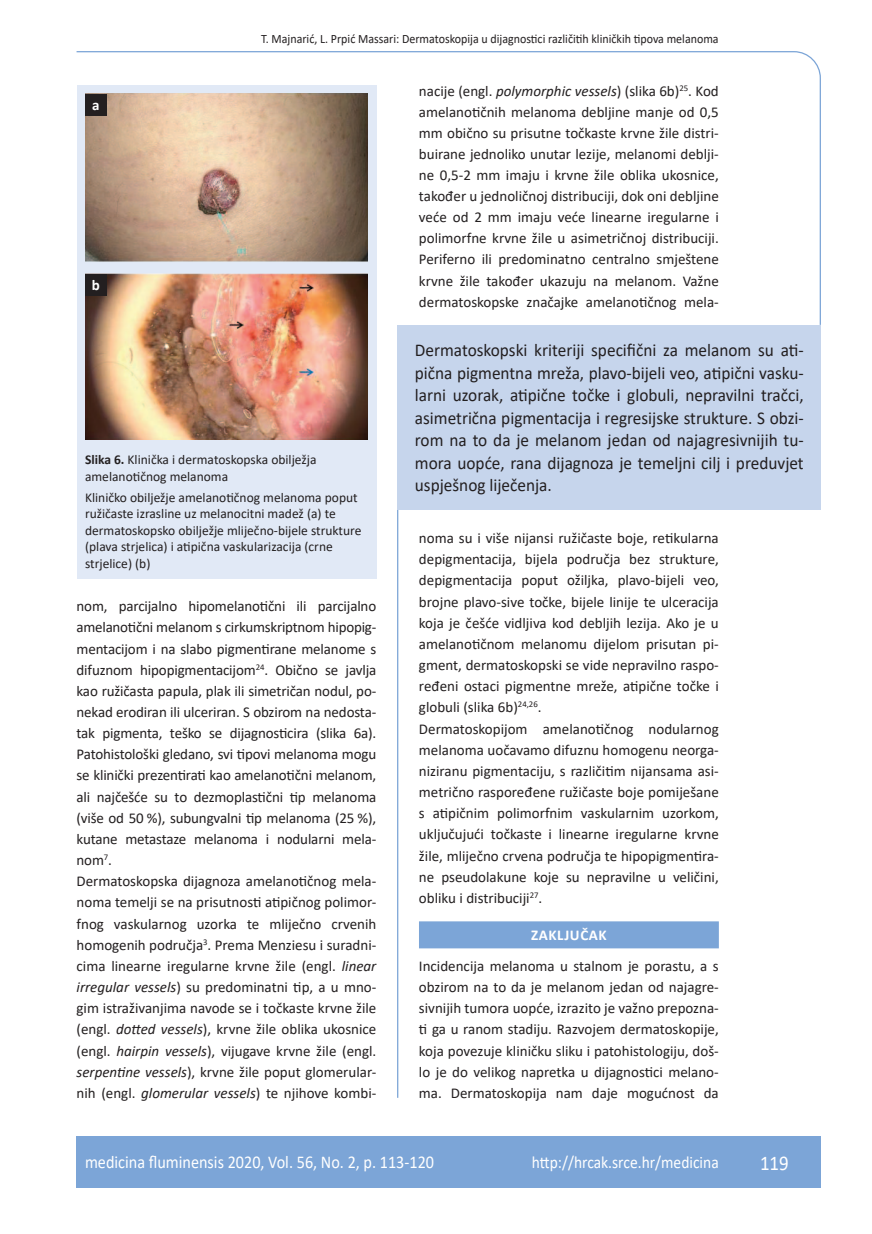
<style>
.page{position:relative;width:872px;height:1234px;background:#fff}
.page>*{position:absolute;margin:0;border:0;box-sizing:border-box;transform-origin:0 0}
.t1{font:21px "Calibri";color:#fff;scale:.9 1}
.anterfile{font:18px/22.5px "Calibri";color:#231f20;text-align:justify;scale:.96 1}
.t2{font:18px "Calibri";color:#fff;scale:.9 1}
.t3{font:17.25px "Calibri";color:#fff;scale:.9 1}
.osnovni_tekst{font:15px/21.1px "Calibri";color:#231f20;text-align:justify}
.naslov_ruler{font:700 15px "Calibri";letter-spacing:.04em;color:#fff}
.slika{font:700 15px "Calibri";color:#fff}
.potpis_slika{font:13.5px/16.5px "Calibri";color:#231f20}
.glava{font:12.75px "Calibri";color:#231f20;scale:.94 1}
.s1{font-weight:700}
.s2{font-style:italic}
</style>
<div class="page">
<svg style="left:76px;top:51px;width:745px;height:275px"></svg>
<hr style="left:397px;top:509px;width:1px;height:588px;background:#7ca5d7">
<div style="left:77px;top:1135px;width:744px;height:51px;background:#7ca5d7"></div>
<div style="left:398px;top:325px;width:423px;height:185px;background:#c6d5ec"></div>
<div style="left:77px;top:85px;width:299px;height:493px;background:#e1e9f6"></div>
<img style="left:85px;top:94px;width:282px;height:345px">
<div style="left:85px;top:94px;width:21px;height:21px;background:#231f20"></div>
<div style="left:85px;top:274px;width:21px;height:21px;background:#231f20"></div>
<div style="left:419px;top:921px;width:300px;height:27px;background:#7ca5d7"></div>
<p class="glava" style="left:261px;top:29px;width:488px">T. Majnarić, L. Prpić Massari: Dermatoskopija u dijagnostici različitih kliničkih tipova melanoma</p>
<p class="slika" style="left:92px;top:95px;width:9px">a</p>
<p class="slika" style="left:92px;top:274px;width:10px">b</p>
<p class="potpis_slika" style="left:85px;top:451px;width:233px"><span class="s1">Slika 6.</span> Klinička i dermatoskopska obilježja amelanotičnog melanoma</p>
<p class="potpis_slika" style="left:85px;top:488px;width:278px">Kliničko obilježje amelanotičnog melanoma poput ružičaste izrasline uz melanocitni madež (a) te dermatoskopsko obilježje mliječno-bijele strukture (plava strjelica) i atipična vaskularizacija (crne strjelice) (b)</p>
<p class="osnovni_tekst" style="left:77px;top:595px;width:301px">nom, parcijalno hipomelanotični ili parcijalno amelanotični melanom s cirkumskriptnom hipopig&shy;mentacijom i na slabo pigmentirane melanome s difuznom hipopigmentacijom<sup>24</sup>. Obično se javlja kao ružičasta papula, plak ili simetričan nodul, po&shy;nekad erodiran ili ulceriran. S obzirom na nedosta&shy;tak pigmenta, teško se dijagnosticira (slika 6a).<br>Patohistološki gledano, svi tipovi melanoma mogu se klinički prezentirati kao amelanotični melanom, ali najčešće su to dezmoplastični tip melanoma (više od 50 %), subungvalni tip melanoma (25 %), kutane metastaze melanoma i nodularni mela&shy;nom<sup>7</sup>.</p>
<p class="osnovni_tekst" style="left:77px;top:870px;width:301px">Dermatoskopska dijagnoza amelanotičnog mela&shy;noma temelji se na prisutnosti atipičnog polimor&shy;fnog vaskularnog uzorka te mliječno crvenih homogenih područja<sup>3</sup>. Prema Menziesu i suradni&shy;cima linearne iregularne krvne žile (engl. <span class="s2">linear irregular vessels</span>) su predominatni tip, a u mno&shy;gim istraživanjima navode se i točkaste krvne žile (engl. <span class="s2">dotted vessels</span>), krvne žile oblika ukosnice (engl. <span class="s2">hairpin vessels</span>), vijugave krvne žile (engl. <span class="s2">serpentine vessels</span>), krvne žile poput glomerular&shy;nih (engl. <span class="s2">glomerular vessels</span>) te njihove kombi-</p>
<p class="osnovni_tekst" style="left:419px;top:80px;width:301px">nacije (engl. <span class="s2">polymorphic vessels</span>) (slika 6b)<sup>25</sup>. Kod amelanotičnih melanoma debljine manje od 0,5 mm obično su prisutne točkaste krvne žile distri&shy;buirane jednoliko unutar lezije, melanomi deblji&shy;ne 0,5-2 mm imaju i krvne žile oblika ukosnice, također u jednoličnoj distribuciji, dok oni debljine veće od 2 mm imaju veće linearne iregularne i polimorfne krvne žile u asimetričnoj distribuciji.<br>Periferno ili predominatno centralno smještene krvne žile također ukazuju na melanom. Važne dermatoskopske značajke amelanotičnog mela-</p>
<p class="anterfile" style="left:415px;top:338px;width:407px">Dermatoskopski kriteriji specifični za melanom su ati&shy;pična pigmentna mreža, plavo-bijeli veo, atipični vasku&shy;larni uzorak, atipične točke i globuli, nepravilni tračci, asimetrična pigmentacija i regresijske strukture. S obzi&shy;rom na to da je melanom jedan od najagresivnijih tu&shy;mora uopće, rana dijagnoza je temeljni cilj i preduvjet uspješnog liječenja.</p>
<p class="osnovni_tekst" style="left:419px;top:527px;width:301px">noma su i više nijansi ružičaste boje, retikularna depigmentacija, bijela područja bez strukture, depigmentacija poput ožiljka, plavo-bijeli veo, brojne plavo-sive točke, bijele linije te ulceracija koja je češće vidljiva kod debljih lezija. Ako je u amelanotičnom melanomu dijelom prisutan pi&shy;gment, dermatoskopski se vide nepravilno raspo&shy;ređeni ostaci pigmentne mreže, atipične točke i globuli (slika 6b)<sup>24,26</sup>.</p>
<p class="osnovni_tekst" style="left:419px;top:717px;width:301px">Dermatoskopijom amelanotičnog nodularnog melanoma uočavamo difuznu homogenu neorga&shy;niziranu pigmentaciju, s različitim nijansama asi&shy;metrično raspoređene ružičaste boje pomiješane s atipičnim polimorfnim vaskularnim uzorkom, uključujući točkaste i linearne iregularne krvne žile, mliječno crvena područja te hipopigmentira&shy;ne pseudolakune koje su nepravilne u veličini, obliku i distribuciji<sup>27</sup>.</p>
<p class="naslov_ruler" style="left:531px;top:924px;width:77px">ZAKLJUČAK</p>
<p class="osnovni_tekst" style="left:419px;top:954px;width:301px">Incidencija melanoma u stalnom je porastu, a s obzirom na to da je melanom jedan od najagre&shy;sivnijih tumora uopće, izrazito je važno prepozna&shy;ti ga u ranom stadiju. Razvojem dermatoskopije, koja povezuje kliničku sliku i patohistologiju, doš&shy;lo je do velikog napretka u dijagnostici melano&shy;ma. Dermatoskopija nam daje mogućnost da</p>
<p class="t2" style="left:85px;top:1149px;width:389px">medicina fluminensis 2020, Vol. 56, No. 2, p. 113-120</p>
<p class="t3" style="left:532px;top:1150px;width:209px">http://hrcak.srce.hr/medicina</p>
<p class="t1" style="left:760px;top:1147px;width:33px">119</p>
</div>
